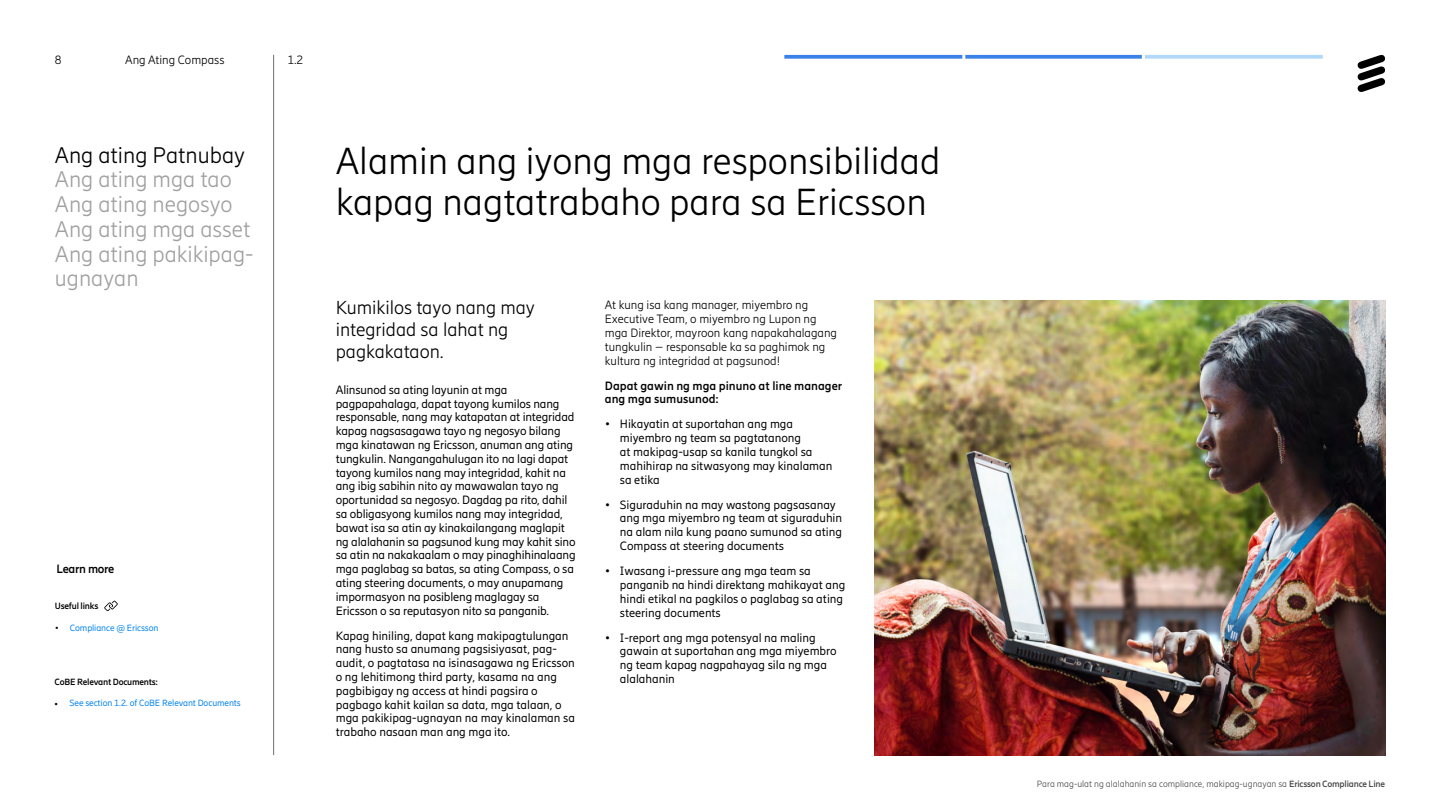
<style>
.page{position:relative;width:1440px;height:810px;background:#fff}
.page>*{position:absolute;margin:0;border:0;box-sizing:border-box;transform-origin:0 0}
.t1{font:300 37.5px/41.2px "Ericsson Hilda";color:#000}
.t2{font:300 22.5px/24.8px "Ericsson Hilda";color:#a0a0a0}
.t3{font:300 22.5px "Ericsson Hilda";color:#000}
.t4{font:300 18.75px/21.6px "Ericsson Hilda";color:#000}
.t5{font:12px/13.8px "Ericsson Hilda";letter-spacing:-.005em;color:#000}
.t6{font:300 12px/13.8px "Ericsson Hilda";color:#000}
.t7{font:700 12px/13.8px "Ericsson Hilda";color:#000}
.t8{font:700 12px "Ericsson Hilda";letter-spacing:-.025em;color:#000}
.t9{font:300 9px "Ericsson Hilda";color:#484848}
.t10{font:9px "Ericsson Hilda";letter-spacing:-.01em;color:#0082f0}
.t11{font:700 9px "Ericsson Hilda";letter-spacing:-.025em;color:#000}
.s1{color:#000}
.s2{font-family:"Minion Pro";color:#000}
.s3{font-weight:700}
</style>
<div class="page">
<svg style="left:1358px;top:55px;width:27px;height:37px"></svg>
<hr style="left:273px;top:55px;width:1px;height:700px;background:#727272">
<img style="left:874px;top:300px;width:511px;height:455px">
<svg style="left:784px;top:55px;width:178px;height:4px"></svg>
<svg style="left:1145px;top:55px;width:178px;height:4px"></svg>
<svg style="left:965px;top:55px;width:177px;height:4px"></svg>
<svg style="left:104px;top:601px;width:14px;height:10px"></svg>
<p class="t6" style="left:55px;top:53px;width:8px">8</p>
<p class="t6" style="left:125px;top:53px;width:101px">Ang Ating Compass</p>
<h2 class="t3" style="left:55px;top:142px;width:192px">Ang ating Patnubay</h2>
<h2 class="t2" style="left:55px;top:167px;width:200px">Ang ating mga tao<br>Ang ating negosyo<br>Ang ating mga asset<br>Ang ating pakikipag&shy;ugnayan</h2>
<p class="t8" style="left:56px;top:562px;width:60px">Learn more</p>
<p class="t11" style="left:55px;top:601px;width:45px">Useful links</p>
<p class="t10" style="left:55px;top:623px;width:105px"><span class="s1">•</span> Compliance @ Ericsson</p>
<p class="t11" style="left:55px;top:676px;width:105px">CoBE Relevant Documents:</p>
<p class="t10" style="left:55px;top:698px;width:187px"><span class="s2">•</span> See section 1.2. of CoBE Relevant Documents</p>
<p class="t6" style="left:288px;top:53px;width:17px">1.2</p>
<h1 class="t1" style="left:336px;top:141px;width:606px">Alamin ang iyong mga responsibilidad kapag nagtatrabaho para sa Ericsson</h1>
<h3 class="t4" style="left:336px;top:297px;width:201px">Kumikilos tayo nang may integridad sa lahat ng pagkakataon.</h3>
<p class="t5" style="left:336px;top:383px;width:241px">Alinsunod sa ating layunin at mga pagpapahalaga, dapat tayong kumilos nang responsable, nang may katapatan at integridad kapag nagsasagawa tayo ng negosyo bilang mga kinatawan ng Ericsson, anuman ang ating tungkulin. Nangangahulugan ito na lagi dapat tayong kumilos nang may integridad, kahit na ang ibig sabihin nito ay mawawalan tayo ng oportunidad sa negosyo. Dagdag pa rito, dahil sa obligasyong kumilos nang may integridad, bawat isa sa atin ay kinakailangang maglapit ng alalahanin sa pagsunod kung may kahit sino sa atin na nakakaalam o may pinaghihinalaang mga paglabag sa batas, sa ating Compass, o sa ating steering documents, o may anupamang impormasyon na posibleng maglagay sa Ericsson o sa reputasyon nito sa panganib.</p>
<p class="t5" style="left:336px;top:629px;width:241px">Kapag hiniling, dapat kang makipagtulungan nang husto sa anumang pagsisiyasat, pag&shy;audit, o pagtatasa na isinasagawa ng Ericsson o ng lehitimong third party, kasama na ang pagbibigay ng access at hindi pagsira o pagbago kahit kailan sa data, mga talaan, o mga pakikipag-ugnayan na may kinalaman sa trabaho nasaan man ang mga ito.</p>
<p class="t6" style="left:605px;top:298px;width:234px">At kung isa kang manager, miyembro ng Executive Team, o miyembro ng Lupon ng mga Direktor, mayroon kang napakahalagang tungkulin – responsable ka sa paghimok ng kultura ng integridad at pagsunod!</p>
<p class="t7" style="left:605px;top:379px;width:239px">Dapat gawin ng mga pinuno at line manager ang mga sumusunod:</p>
<p class="t5" style="left:620px;top:417px;width:214px;text-indent:-15px">• Hikayatin at suportahan ang mga miyembro ng team sa pagtatanong<br>at makipag-usap sa kanila tungkol sa mahihirap na sitwasyong may kinalaman sa etika</p>
<p class="t5" style="left:620px;top:498px;width:224px;text-indent:-15px">• Siguraduhin na may wastong pagsasanay ang mga miyembro ng team at siguraduhin na alam nila kung paano sumunod sa ating Compass at steering documents</p>
<p class="t5" style="left:620px;top:564px;width:227px;text-indent:-15px">• Iwasang i-pressure ang mga team sa panganib na hindi direktang mahikayat ang hindi etikal na pagkilos o paglabag sa ating steering documents</p>
<p class="t5" style="left:620px;top:631px;width:218px;text-indent:-15px">• I-report ang mga potensyal na maling gawain at suportahan ang mga miyembro ng team kapag nagpahayag sila ng mga alalahanin</p>
<p class="t9" style="left:1037px;top:779px;width:350px">Para mag-ulat ng alalahanin sa compliance, makipag-ugnayan sa <span class="s3">Ericsson Compliance Line</span></p>
</div>
